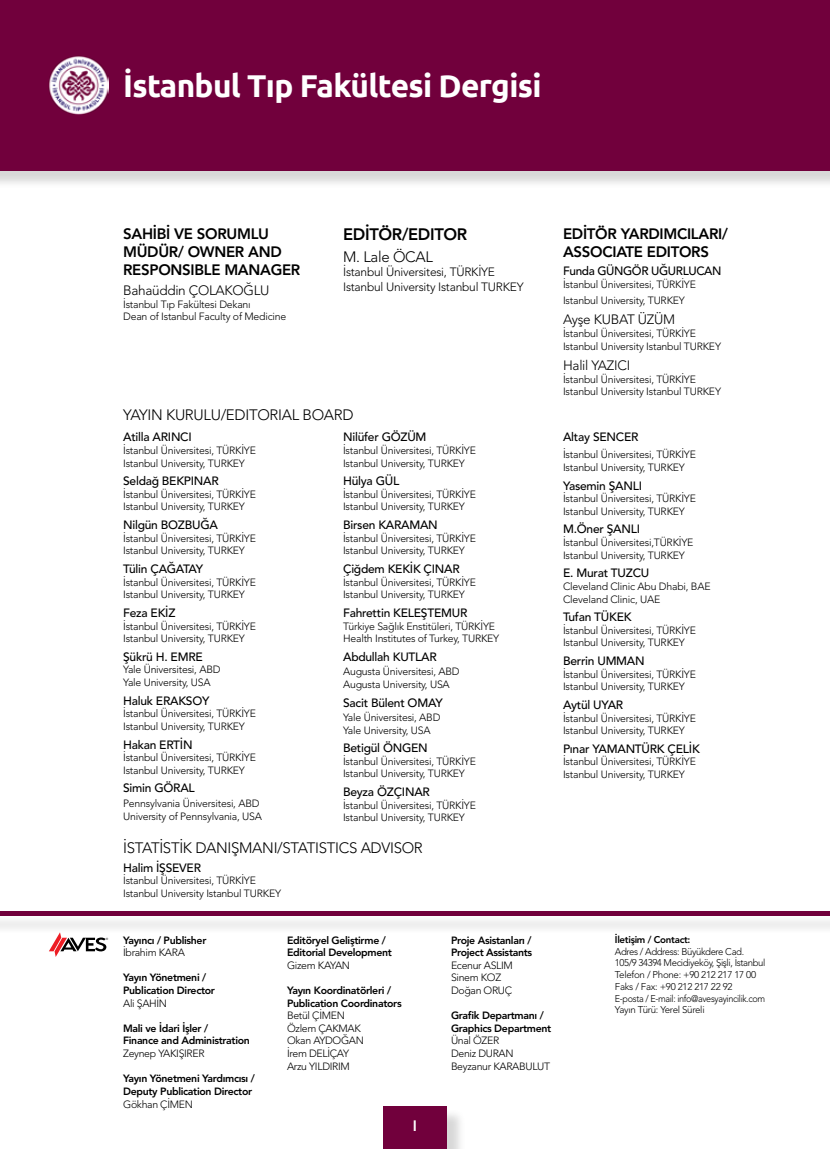
<style>
.page{position:relative;width:830px;height:1149px;background:#fff}
.page>*{position:absolute;margin:0;border:0;box-sizing:border-box;transform-origin:0 0}
.t1{font:700 31.5px "Ubuntu";letter-spacing:-.02em;color:#fff}
.t2{font:800 16.5px "Avenir LT Std";letter-spacing:-.02em;color:#000}
.t3{font:800 15px/18px "Avenir LT Std";letter-spacing:-.02em;color:#000}
.t4{font:300 15px "Avenir LT Std";letter-spacing:-.02em;color:#000}
.t5{font:800 15px "Avenir LT Std";color:#fff}
.t6{font:300 13.5px "Avenir LT Std";letter-spacing:-.02em;color:#000}
.t7{font:500 12px "Avenir LT Std";letter-spacing:-.02em;color:#000}
.t8{font:300 12px/14.4px "Avenir LT Std";letter-spacing:-.02em;color:#000}
.t9{font:300 10.5px/12.6px "Avenir LT Std";letter-spacing:-.02em;color:#000}
.t10{font:800 10.5px/12.6px "Avenir LT Std";letter-spacing:-.03em;color:#000}
.t11{font:300 9.75px/11.7px "Avenir LT Std";letter-spacing:-.04em;color:#000}
.t12{font:800 9.75px "Avenir LT Std";letter-spacing:-.03em;color:#000}
</style>
<div class="page">
<div style="left:0;top:0;width:829px;height:189px;background:#000;opacity:.16"></div>
<div style="left:0;top:0;width:829px;height:170px;background:#71003c"></div>
<div style="left:0;top:913px;width:829px;height:21px;background:#f4f4f4"></div>
<hr style="left:0;top:911px;width:829px;height:4px;background:#71003c">
<img style="left:49px;top:56px;width:59px;height:59px">
<div style="left:385px;top:1108px;width:80px;height:40px;background:#000;opacity:.16"></div>
<div style="left:383px;top:1106px;width:63px;height:42px;background:#71003c"></div>
<svg style="left:49px;top:932px;width:59px;height:24px"></svg>
<h1 class="t1" style="left:123px;top:67px;width:420px">İstanbul Tıp Fakültesi Dergisi</h1>
<h3 class="t3" style="left:123px;top:224px;width:179px">SAHİBİ VE SORUMLU<br>MÜDÜR/ OWNER AND<br>RESPONSIBLE MANAGER</h3>
<p class="t6" style="left:123px;top:282px;width:148px">Bahaüddin ÇOLAKOĞLU</p>
<p class="t9" style="left:123px;top:297px;width:165px">İstanbul Tıp Fakültesi Dekanı<br>Dean of Istanbul Faculty of Medicine</p>
<h2 class="t2" style="left:343px;top:224px;width:126px">EDİTÖR/EDITOR</h2>
<h3 class="t4" style="left:343px;top:247px;width:91px">M. Lale ÖCAL</h3>
<p class="t8" style="left:343px;top:265px;width:182px">İstanbul Üniversitesi, TÜRKİYE<br>Istanbul University Istanbul TURKEY</p>
<h3 class="t4" style="left:123px;top:405px;width:232px">YAYIN KURULU/EDITORIAL BOARD</h3>
<p class="t7" style="left:123px;top:430px;width:70px">Atilla ARINCI</p>
<p class="t9" style="left:123px;top:444px;width:134px">İstanbul Üniversitesi, TÜRKİYE<br>Istanbul University, TURKEY</p>
<p class="t7" style="left:123px;top:473px;width:97px">Seldağ BEKPINAR</p>
<p class="t9" style="left:123px;top:487px;width:134px">İstanbul Üniversitesi, TÜRKİYE<br>Istanbul University, TURKEY</p>
<p class="t7" style="left:123px;top:517px;width:96px">Nilgün BOZBUĞA</p>
<p class="t9" style="left:123px;top:531px;width:134px">İstanbul Üniversitesi, TÜRKİYE<br>Istanbul University, TURKEY</p>
<p class="t7" style="left:123px;top:561px;width:82px">Tülin ÇAĞATAY</p>
<p class="t9" style="left:123px;top:575px;width:134px">İstanbul Üniversitesi, TÜRKİYE<br>Istanbul University, TURKEY</p>
<p class="t7" style="left:123px;top:605px;width:54px">Feza EKİZ</p>
<p class="t9" style="left:123px;top:619px;width:134px">İstanbul Üniversitesi, TÜRKİYE<br>Istanbul University, TURKEY</p>
<p class="t7" style="left:123px;top:649px;width:81px">Şükrü H. EMRE</p>
<p class="t9" style="left:123px;top:663px;width:99px">Yale Üniversitesi, ABD<br>Yale University, USA</p>
<p class="t7" style="left:123px;top:693px;width:88px">Haluk ERAKSOY</p>
<p class="t9" style="left:123px;top:707px;width:134px">İstanbul Üniversitesi, TÜRKİYE<br>Istanbul University, TURKEY</p>
<p class="t7" style="left:123px;top:737px;width:71px">Hakan ERTİN</p>
<p class="t9" style="left:123px;top:751px;width:134px">İstanbul Üniversitesi, TÜRKİYE<br>Istanbul University, TURKEY</p>
<p class="t7" style="left:123px;top:780px;width:73px">Simin GÖRAL</p>
<p class="t9" style="left:123px;top:796px;width:140px">Pennsylvania Üniversitesi, ABD<br>University of Pennsylvania, USA</p>
<p class="t7" style="left:343px;top:430px;width:85px">Nilüfer GÖZÜM</p>
<p class="t9" style="left:343px;top:444px;width:134px">İstanbul Üniversitesi, TÜRKİYE<br>Istanbul University, TURKEY</p>
<p class="t7" style="left:343px;top:473px;width:58px">Hülya GÜL</p>
<p class="t9" style="left:343px;top:487px;width:134px">İstanbul Üniversitesi, TÜRKİYE<br>Istanbul University, TURKEY</p>
<p class="t7" style="left:343px;top:517px;width:96px">Birsen KARAMAN</p>
<p class="t9" style="left:343px;top:531px;width:134px">İstanbul Üniversitesi, TÜRKİYE<br>Istanbul University, TURKEY</p>
<p class="t7" style="left:343px;top:561px;width:118px">Çiğdem KEKİK ÇINAR</p>
<p class="t9" style="left:343px;top:575px;width:134px">İstanbul Üniversitesi, TÜRKİYE<br>Istanbul University, TURKEY</p>
<p class="t7" style="left:343px;top:605px;width:126px">Fahrettin KELEŞTEMUR</p>
<p class="t9" style="left:343px;top:619px;width:158px">Türkiye Sağlık Enstitüleri, TÜRKİYE<br>Health Institutes of Turkey, TURKEY</p>
<p class="t7" style="left:343px;top:649px;width:95px">Abdullah KUTLAR</p>
<p class="t9" style="left:343px;top:665px;width:118px">Augusta Üniversitesi, ABD<br>Augusta University, USA</p>
<p class="t7" style="left:343px;top:694px;width:101px">Sacit Bülent OMAY</p>
<p class="t9" style="left:343px;top:710px;width:99px">Yale Üniversitesi, ABD<br>Yale University, USA</p>
<p class="t7" style="left:343px;top:740px;width:86px">Betigül ÖNGEN</p>
<p class="t9" style="left:343px;top:754px;width:134px">İstanbul Üniversitesi, TÜRKİYE<br>Istanbul University, TURKEY</p>
<p class="t7" style="left:343px;top:784px;width:88px">Beyza ÖZÇINAR</p>
<p class="t9" style="left:343px;top:798px;width:134px">İstanbul Üniversitesi, TÜRKİYE<br>Istanbul University, TURKEY</p>
<h3 class="t4" style="left:123px;top:838px;width:301px">İSTATİSTİK DANIŞMANI/STATISTICS ADVISOR</h3>
<p class="t7" style="left:123px;top:859px;width:79px">Halim İŞSEVER</p>
<p class="t9" style="left:123px;top:874px;width:159px">İstanbul Üniversitesi, TÜRKİYE<br>Istanbul University Istanbul TURKEY</p>
<h3 class="t3" style="left:563px;top:224px;width:166px">EDİTÖR YARDIMCILARI/<br>ASSOCIATE EDITORS</h3>
<p class="t7" style="left:563px;top:264px;width:160px">Funda GÜNGÖR UĞURLUCAN</p>
<p class="t9" style="left:563px;top:276px;width:134px;line-height:16.2px">İstanbul Üniversitesi, TÜRKİYE<br>Istanbul University, TURKEY</p>
<p class="t6" style="left:563px;top:311px;width:113px">Ayşe KUBAT ÜZÜM</p>
<p class="t9" style="left:563px;top:327px;width:159px">İstanbul Üniversitesi, TÜRKİYE<br>Istanbul University Istanbul TURKEY</p>
<p class="t6" style="left:563px;top:357px;width:69px">Halil YAZICI</p>
<p class="t9" style="left:563px;top:372px;width:159px">İstanbul Üniversitesi, TÜRKİYE<br>Istanbul University Istanbul TURKEY</p>
<p class="t7" style="left:563px;top:430px;width:77px">Altay SENCER</p>
<p class="t9" style="left:563px;top:448px;width:134px">İstanbul Üniversitesi, TÜRKİYE<br>Istanbul University, TURKEY</p>
<p class="t7" style="left:563px;top:478px;width:80px">Yasemin ŞANLI</p>
<p class="t9" style="left:563px;top:492px;width:134px">İstanbul Üniversitesi, TÜRKİYE<br>Istanbul University, TURKEY</p>
<p class="t7" style="left:563px;top:522px;width:78px">M.Öner ŞANLI</p>
<p class="t9" style="left:563px;top:536px;width:132px">İstanbul Üniversitesi,TÜRKİYE<br>Istanbul University, TURKEY</p>
<p class="t7" style="left:563px;top:565px;width:88px">E. Murat TUZCU</p>
<p class="t9" style="left:563px;top:579px;width:149px">Cleveland Clinic Abu Dhabi, BAE<br>Cleveland Clinic, UAE</p>
<p class="t7" style="left:563px;top:609px;width:70px">Tufan TÜKEK</p>
<p class="t9" style="left:563px;top:623px;width:134px">İstanbul Üniversitesi, TÜRKİYE<br>Istanbul University, TURKEY</p>
<p class="t7" style="left:563px;top:653px;width:83px">Berrin UMMAN</p>
<p class="t9" style="left:563px;top:667px;width:134px">İstanbul Üniversitesi, TÜRKİYE<br>Istanbul University, TURKEY</p>
<p class="t7" style="left:563px;top:697px;width:62px">Aytül UYAR</p>
<p class="t9" style="left:563px;top:711px;width:134px">İstanbul Üniversitesi, TÜRKİYE<br>Istanbul University, TURKEY</p>
<p class="t7" style="left:563px;top:741px;width:138px">Pınar YAMANTÜRK ÇELİK</p>
<p class="t9" style="left:563px;top:755px;width:134px">İstanbul Üniversitesi, TÜRKİYE<br>Istanbul University, TURKEY</p>
<p class="t10" style="left:123px;top:933px;width:85px">Yayıncı / Publisher</p>
<p class="t9" style="left:123px;top:945px;width:63px">İbrahim KARA</p>
<p class="t10" style="left:123px;top:971px;width:93px">Yayın Yönetmeni /<br>Publication Director</p>
<p class="t9" style="left:123px;top:996px;width:45px">Ali ŞAHİN</p>
<p class="t10" style="left:123px;top:1021px;width:128px">Mali ve İdari İşler /<br>Finance and Administration</p>
<p class="t9" style="left:123px;top:1046px;width:83px">Zeynep YAKIŞIRER</p>
<p class="t10" style="left:123px;top:1071px;width:133px">Yayın Yönetmeni Yardımcısı /<br>Deputy Publication Director</p>
<p class="t9" style="left:123px;top:1097px;width:71px">Gökhan ÇİMEN</p>
<p class="t10" style="left:287px;top:933px;width:106px">Editöryel Geliştirme /<br>Editorial Development</p>
<p class="t9" style="left:287px;top:958px;width:64px">Gizem KAYAN</p>
<p class="t10" style="left:287px;top:983px;width:116px">Yayın Koordinatörleri /<br>Publication Coordinators</p>
<p class="t9" style="left:287px;top:1008px;width:78px">Betül ÇİMEN<br>Özlem ÇAKMAK<br>Okan AYDOĞAN<br>İrem DELİÇAY<br>Arzu YILDIRIM</p>
<h3 class="t5" style="left:412px;top:1115px;width:6px">I</h3>
<p class="t10" style="left:451px;top:933px;width:83px">Proje Asistanları /<br>Project Assistants</p>
<p class="t9" style="left:451px;top:958px;width:63px">Ecenur ASLIM<br>Sinem KOZ<br>Doğan ORUÇ</p>
<p class="t10" style="left:451px;top:1008px;width:102px">Grafik Departmanı /<br>Graphics Department</p>
<p class="t9" style="left:451px;top:1034px;width:101px">Ünal ÖZER<br>Deniz DURAN<br>Beyzanur KARABULUT</p>
<p class="t12" style="left:614px;top:933px;width:77px">İletişim / Contact:</p>
<p class="t11" style="left:614px;top:945px;width:152px">Adres / Address: Büyükdere Cad.<br>105/9 34394 Mecidiyeköy, Şişli, İstanbul Telefon / Phone: +90 212 217 17 00<br>Faks / Fax: +90 212 217 22 92<br>E-posta / E-mail: info@avesyayincilik.com Yayın Türü: Yerel Süreli</p>
</div>
